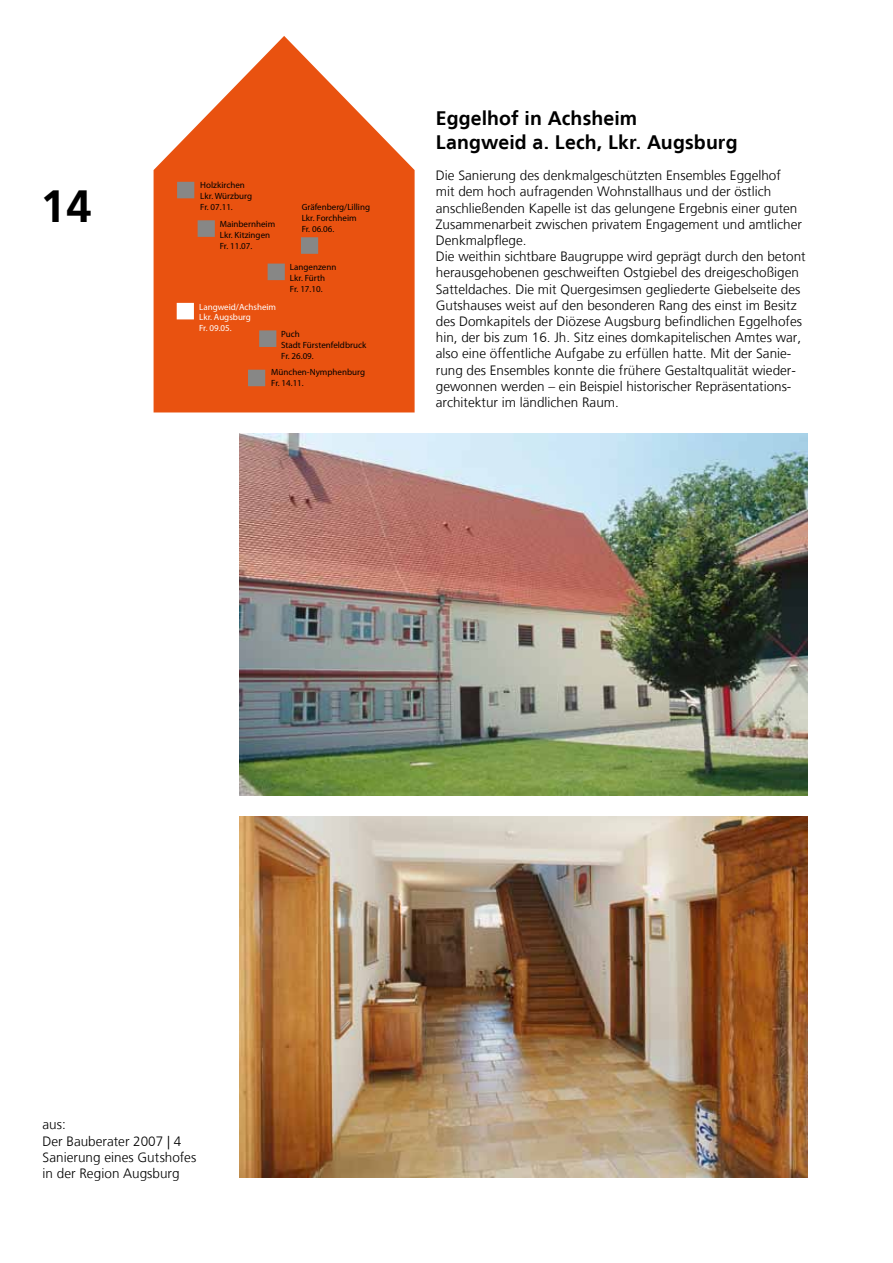
<style>
.page{position:relative;width:893px;height:1263px;background:#fff}
.page>*{position:absolute;margin:0;border:0;box-sizing:border-box;transform-origin:0 0}
.t1{font:700 45px "Frutiger LT";color:#000}
.t2{font:700 19.5px/23.5px "Frutiger LT";letter-spacing:.005em;color:#000}
.t3{font:300 13.5px/16.2px "Frutiger LT";color:#000}
.t4{font:9px/10.8px "Myriad Pro";color:#000}
.t5{font:9px/10.8px "Myriad Pro";color:#fff}
</style>
<div class="page">
<svg style="left:154px;top:36px;width:261px;height:376px;fill:#e95210"></svg>
<div style="left:198px;top:220px;width:17px;height:17px;background:#878786;border:2px solid #878786"></div>
<div style="left:259px;top:330px;width:17px;height:17px;background:#878786;border:2px solid #878786"></div>
<div style="left:268px;top:264px;width:17px;height:16px;background:#878786"></div>
<div style="left:301px;top:237px;width:17px;height:17px;background:#878786;border:2px solid #878786"></div>
<div style="left:248px;top:370px;width:17px;height:16px;background:#878786"></div>
<div style="left:177px;top:182px;width:17px;height:16px;background:#878786"></div>
<img style="left:239px;top:816px;width:569px;height:362px">
<img style="left:239px;top:434px;width:569px;height:361px">
<div style="left:177px;top:303px;width:17px;height:16px;background:#fff"></div>
<h1 class="t1" style="left:40px;top:180px;width:53px">14</h1>
<p class="t4" style="left:200px;top:180px;width:53px">Holzkirchen<br>Lkr. Würzburg<br>Fr. 07.11.</p>
<p class="t4" style="left:220px;top:218px;width:57px">Mainbernheim<br>Lkr. Kitzingen<br>Fr. 11.07.</p>
<p class="t4" style="left:302px;top:202px;width:70px">Gräfenberg/Lilling<br>Lkr. Forchheim<br>Fr. 06.06.</p>
<p class="t4" style="left:290px;top:262px;width:48px">Langenzenn<br>Lkr. Fürth<br>Fr. 17.10.</p>
<p class="t5" style="left:199px;top:301px;width:79px">Langweid/Achsheim<br>Lkr. Augsburg<br>Fr. 09.05.</p>
<p class="t4" style="left:281px;top:328px;width:87px">Puch<br>Stadt Fürstenfeldbruck<br>Fr. 26.09.</p>
<p class="t4" style="left:271px;top:367px;width:95px">München-Nymphenburg<br>Fr. 14.11.</p>
<h2 class="t2" style="left:436px;top:107px;width:303px">Eggelhof in Achsheim<br>Langweid a. Lech, Lkr. Augsburg</h2>
<p class="t3" style="left:436px;top:168px;width:371px">Die Sanierung des denkmalgeschützten Ensembles Eggelhof<br>mit dem hoch aufragenden Wohnstallhaus und der östlich anschließenden Kapelle ist das gelungene Ergebnis einer guten Zusammenarbeit zwischen privatem Engagement und amtlicher Denkmalpflege.<br>Die weithin sichtbare Baugruppe wird geprägt durch den betont herausgehobenen geschweiften Ostgiebel des dreigeschoßigen Satteldaches. Die mit Quergesimsen gegliederte Giebelseite des Gutshauses weist auf den besonderen Rang des einst im Besitz des Domkapitels der Diözese Augsburg befindlichen Eggelhofes hin, der bis zum 16. Jh. Sitz eines domkapitelischen Amtes war, also eine öffentliche Aufgabe zu erfüllen hatte. Mit der Sanie&shy;rung des Ensembles konnte die frühere Gestaltqualität wieder&shy;gewonnen werden – ein Beispiel historischer Repräsentations&shy;architektur im ländlichen Raum.</p>
<p class="t3" style="left:43px;top:1117px;width:155px">aus:<br>Der Bauberater 2007 | 4<br>Sanierung eines Gutshofes in der Region Augsburg</p>
</div>
